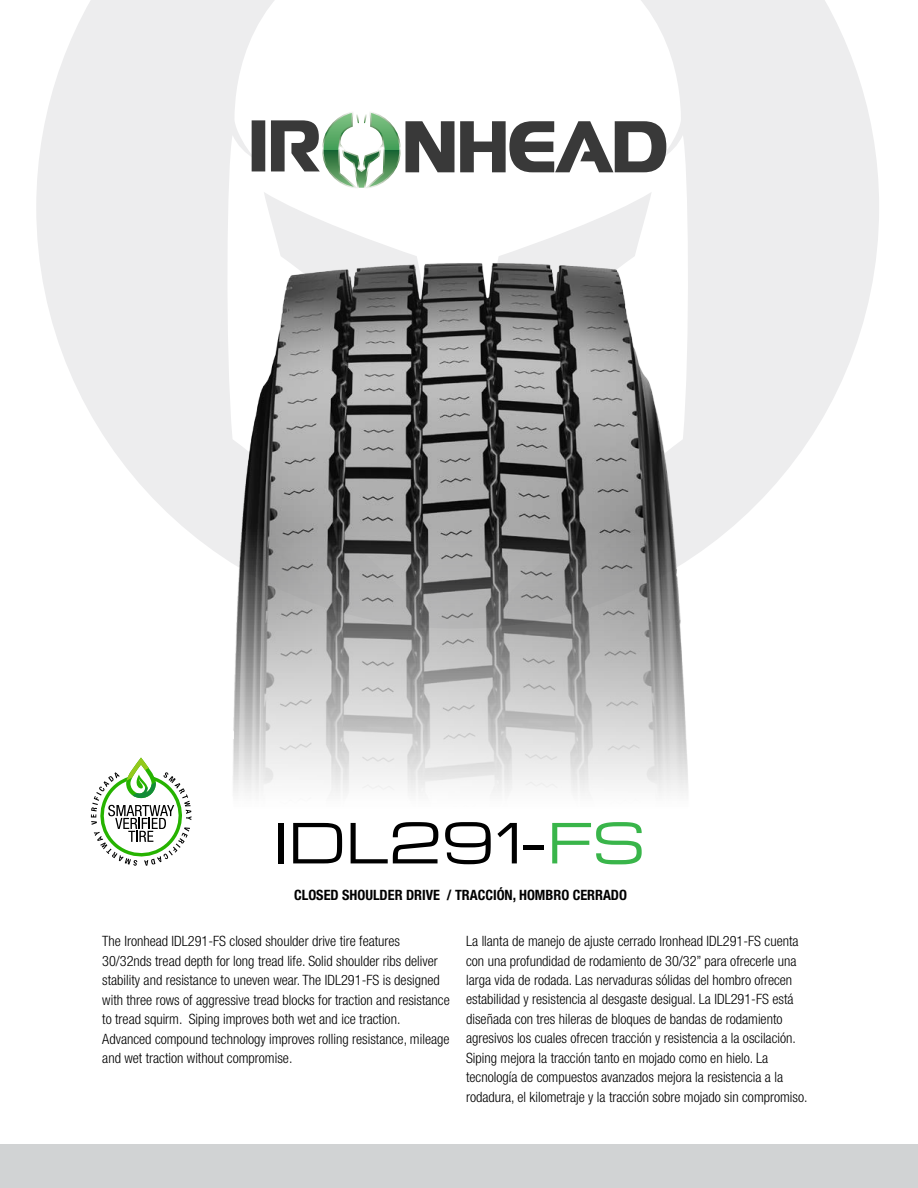
<style>
.page{position:relative;width:918px;height:1188px;background:#fff}
.page>*{position:absolute;margin:0;border:0;box-sizing:border-box;transform-origin:0 0}
.t1{font:54px "Michroma";color:#000}
.t2{font:300 condensed 14.25px/19.5px "Helvetica Neue LT Std";color:#000}
.t3{font:700 condensed 14.25px "Helvetica Neue LT Std";color:#000}
.s1{color:#39b54a}
</style>
<div class="page">
<svg style="left:36px;top:0;width:843px;height:549px;fill:#ededee"></svg>
<div style="left:0;top:1144px;width:918px;height:44px;background:#d1d3d4"></div>
<svg style="left:252px;top:110px;width:414px;height:80px"></svg>
<img style="left:212px;top:203px;width:517px;height:590px">
<svg style="left:91px;top:758px;width:101px;height:108px"></svg>
<h1 class="t1" style="left:273px;top:813px;width:374px">IDL291-<span class="s1">FS</span></h1>
<p class="t3" style="left:294px;top:886px;width:287px">CLOSED SHOULDER DRIVE / TRACCIÓN, HOMBRO CERR</p>
<p class="t3" style="left:603px;top:886px;width:17px">ADO</p>
<p class="t2" style="left:102px;top:931px;width:349px">The Ironhead IDL291-FS closed shoulder drive tire features 30/32nds tread depth for long tread life. Solid shoulder ribs deliver stability and resistance to uneven wear. The IDL291-FS is designed with three rows of aggressive tread blocks for traction and resistance to tread squirm. Siping improves both wet and ice traction.<br>Advanced compound technology improves rolling resistance, mileage and wet traction without compromise.</p>
<p class="t2" style="left:466px;top:931px;width:343px">La llanta de manejo de ajuste cerrado Ironhead IDL291-FS cuenta con una profundidad de rodamiento de 30/32” para ofrecerle una larga vida de rodada. Las nervaduras sólidas del hombro ofrecen estabilidad y resistencia al desgaste desigual. La IDL291-FS está diseñada con tres hileras de bloques de bandas de rodamiento agresivos los cuales ofrecen tracción y resistencia a la oscilación.<br>Siping mejora la tracción tanto en mojado como en hielo. La tecnología de compuestos avanzados mejora la resistencia a la rodadura, el kilometraje y la tracción sobre mojado sin compromiso.</p>
</div>
